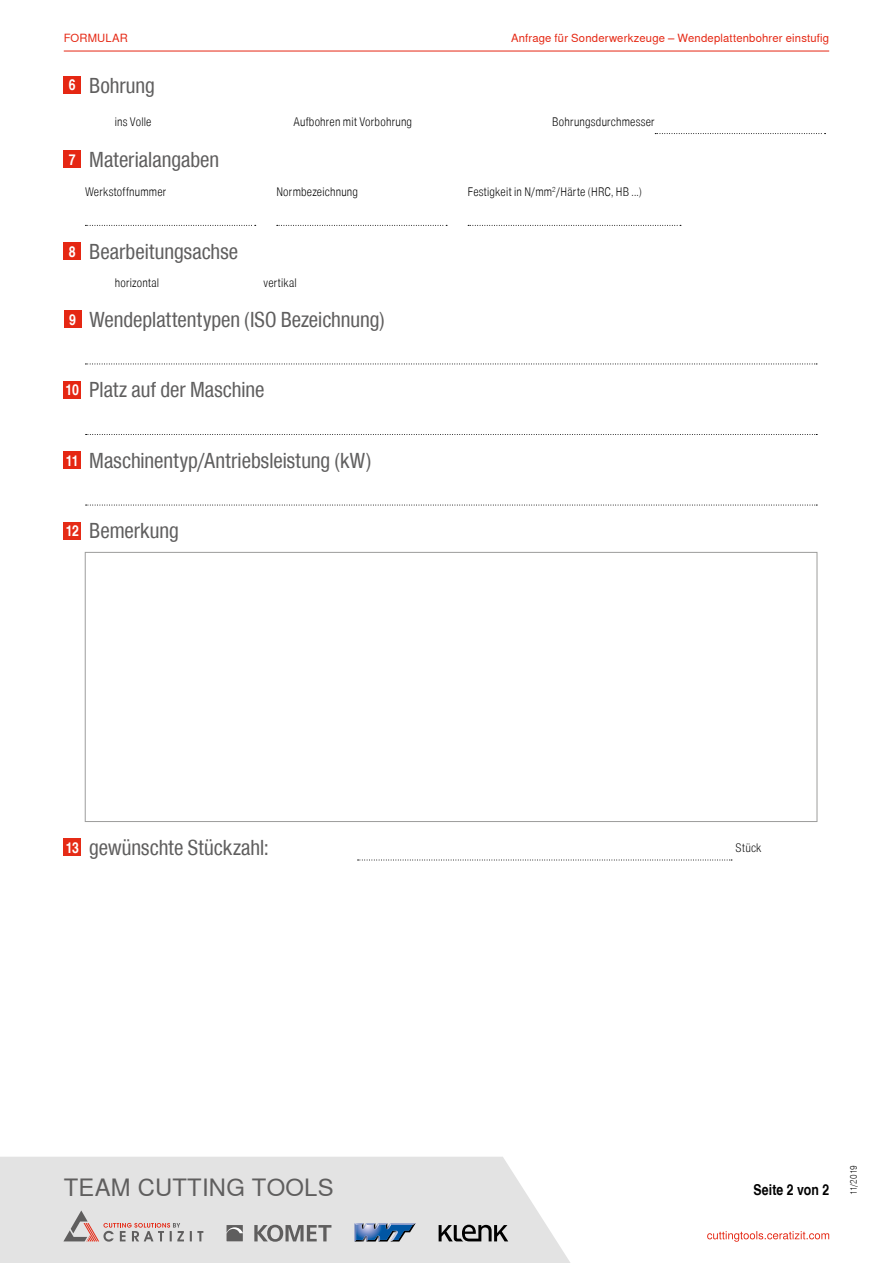
<style>
.page{position:relative;width:893px;height:1263px;background:#fff}
.page>*{position:absolute;margin:0;border:0;box-sizing:border-box;transform-origin:0 0}
.t1{font:23.85px "Nimbus Sans WNT Global";letter-spacing:.01em;color:#5f5e5e}
.t2{font:21px "Nimbus Sans WNT Global Cond";color:#5f5e5e}
.t3{font:700 15px "Nimbus Sans WNT Global Cond";letter-spacing:.01em;color:#000}
.t4{font:300 12px "Nimbus Sans WNT Global Cond";letter-spacing:.015em;color:#000}
.t5{font:300 12px "Nimbus Sans WNT Cond";letter-spacing:.015em;color:#000}
.t6{font:11.25px "Nimbus Sans WNT Global";letter-spacing:.015em;color:#e52713}
.t7{font:300 9px "Nimbus Sans WNT Global Cond";letter-spacing:-.01em;color:#000}
.s1{font-weight:700;font-size:15px;color:#fff}
</style>
<div class="page">
<hr style="left:64px;top:51px;width:765px;height:1px;background:#e52713">
<svg style="left:0;top:1157px;width:570px;height:106px;background:#e4e4e4"></svg>
<svg style="left:63px;top:1210px;width:140px;height:31px;background:#d2c8c8"></svg>
<svg style="left:254px;top:1225px;width:77px;height:17px"></svg>
<svg style="left:226px;top:1225px;width:17px;height:16px"></svg>
<svg style="left:439px;top:1225px;width:69px;height:16px"></svg>
<svg style="left:354px;top:1223px;width:62px;height:18px"></svg>
<svg style="left:707px;top:1231px;width:122px;height:11px"></svg>
<div style="left:64px;top:151px;width:17px;height:17px;background:#e52713"></div>
<div style="left:64px;top:77px;width:17px;height:17px;background:#e52713"></div>
<div style="left:64px;top:452px;width:17px;height:17px;background:#e52713"></div>
<div style="left:64px;top:381px;width:17px;height:17px;background:#e52713"></div>
<div style="left:64px;top:311px;width:17px;height:17px;background:#e52713"></div>
<div style="left:64px;top:243px;width:17px;height:17px;background:#e52713"></div>
<div style="left:64px;top:522px;width:17px;height:17px;background:#e52b16"></div>
<svg style="left:358px;top:860px;width:374px;height:1px"></svg>
<div style="left:64px;top:839px;width:17px;height:17px;background:#e52b16"></div>
<div style="left:85px;top:552px;width:732px;height:270px;border:1px solid #9d9d9c"></div>
<svg style="left:86px;top:505px;width:731px;height:1px"></svg>
<svg style="left:86px;top:434px;width:731px;height:1px"></svg>
<svg style="left:85px;top:364px;width:732px;height:1px"></svg>
<svg style="left:85px;top:225px;width:171px;height:1px"></svg>
<svg style="left:277px;top:225px;width:170px;height:1px"></svg>
<svg style="left:468px;top:225px;width:213px;height:1px"></svg>
<svg style="left:655px;top:133px;width:171px;height:1px"></svg>
<p class="t6" style="left:64px;top:32px;width:66px">FORMULAR</p>
<p class="t6" style="left:511px;top:32px;width:320px">Anfrage für Sonderwerkzeuge – Wendeplattenbohrer einstufig</p>
<p class="t2" style="left:69px;top:73px;width:88px"><span class="s1">6</span> Bohrung</p>
<p class="t4" style="left:115px;top:115px;width:38px">ins Volle</p>
<p class="t4" style="left:293px;top:115px;width:120px">Aufbohren mit Vorbohrung</p>
<p class="t4" style="left:552px;top:115px;width:104px">Bohrungsdurchmesser</p>
<p class="t2" style="left:69px;top:147px;width:152px"><span class="s1">7</span> Materialangaben</p>
<p class="t4" style="left:85px;top:184px;width:83px">Werkstoffnummer</p>
<p class="t4" style="left:276px;top:184px;width:83px">Normbezeichnung</p>
<p class="t4" style="left:468px;top:184px;width:176px">Festigkeit in N/mm<sup>2</sup>/Härte (HRC, HB ...)</p>
<p class="t2" style="left:69px;top:239px;width:171px"><span class="s1">8</span> Bearbeitungsachse</p>
<p class="t4" style="left:115px;top:276px;width:46px">horizontal</p>
<p class="t4" style="left:264px;top:276px;width:35px">vertikal</p>
<p class="t2" style="left:69px;top:307px;width:317px"><span class="s1">9</span> Wendeplattentypen (ISO Bezeichnung)</p>
<p class="t2" style="left:66px;top:378px;width:200px"><span class="s1">10</span> Platz auf der Maschine</p>
<p class="t2" style="left:66px;top:448px;width:307px"><span class="s1">11</span> Maschinentyp/Antriebsleistung (kW)</p>
<p class="t2" style="left:66px;top:519px;width:115px"><span class="s1">12</span> Bemerkung</p>
<p class="t2" style="left:66px;top:835px;width:204px"><span class="s1">13</span> gewünschte Stückzahl:</p>
<p class="t5" style="left:736px;top:840px;width:27px">Stück</p>
<p class="t1" style="left:64px;top:1173px;width:271px">TEAM CUTTING TOOLS</p>
<p class="t3" style="left:753px;top:1181px;width:77px">Seite 2 von 2</p>
<p class="t7" style="left:848px;top:1195px;width:32px;rotate:-90deg">11/2019</p>
</div>
